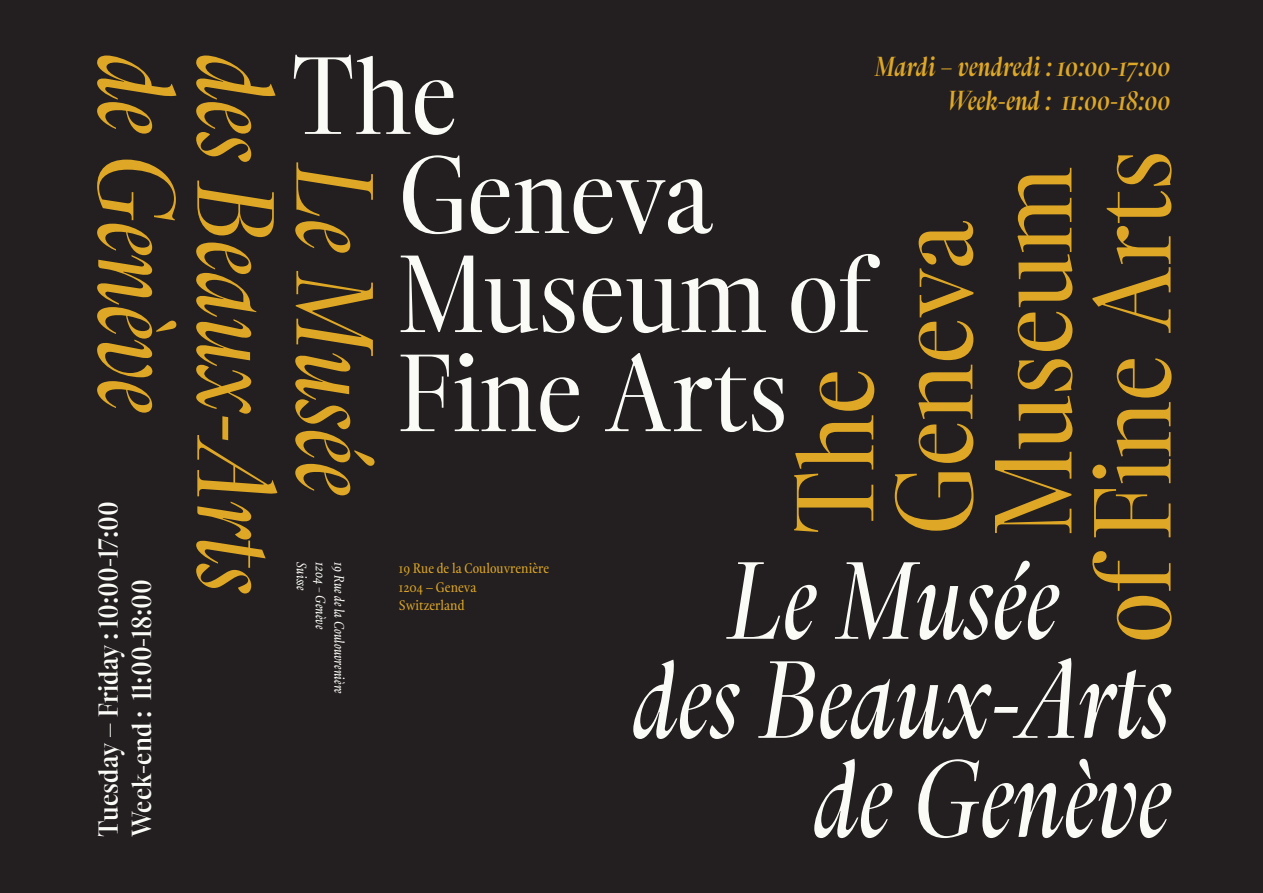
<style>
.page{position:relative;width:1263px;height:893px;background:#231f20}
.page>*{position:absolute;margin:0;border:0;box-sizing:border-box;transform-origin:0 0}
.t1{font:italic 115.8px/198.1px "Thesaurus Display Std";letter-spacing:-.005em;color:#dea726}
.t2{font:italic 115.8px "Thesaurus Display Std";color:#fafaf6}
.t3{font:115.8px/99px "Thesaurus Display Std";color:#fafaf6}
.t4{font:115.8px "Thesaurus Display Std";color:#dea726}
.t5{font:italic 500 29.1px/33.5px "Thesaurus Display Std";color:#dea726;text-align:right}
.t6{font:500 29.1px/33.5px "Thesaurus Display Std";color:#fafaf6}
.t7{font:14.55px/18.9px "Thesaurus Std";color:#dea726}
.t8{font:italic 14.55px "Thesaurus Std";color:#fafaf6}
</style>
<div class="page">
<h1 class="t3" style="left:399px;top:48px;width:474px;text-indent:-108px">The<br>Geneva<br>Museum of<br>Fine Arts</h1>
<h1 class="t1" style="left:433px;top:56px;width:441px;text-indent:108px;rotate:90deg">Le Musée de Genève</h1>
<h1 class="t1" style="left:334px;top:56px;width:540px;rotate:90deg">des Beaux-Arts</h1>
<p class="t5" style="left:875px;top:50px;width:297px">Mardi – vendredi : 10:00-17:00<br>Week-end : 11:00-18:00</p>
<h1 class="t4" style="left:1062px;top:643px;width:495px;rotate:-90deg">of Fine Arts</h1>
<h1 class="t4" style="left:962px;top:535px;width:370px;rotate:-90deg">Museum</h1>
<h1 class="t4" style="left:863px;top:535px;width:316px;rotate:-90deg">Geneva</h1>
<h1 class="t4" style="left:764px;top:535px;width:168px;rotate:-90deg">The</h1>
<p class="t6" style="left:92px;top:837px;width:337px;rotate:-90deg">Tuesday – Friday : 10:00-17:00<br>Week-end : 11:00-18:00</p>
<h1 class="t2" style="left:728px;top:529px;width:332px">Le Musée</h1>
<h1 class="t2" style="left:633px;top:628px;width:540px">des Beaux-Arts</h1>
<h1 class="t2" style="left:814px;top:727px;width:357px">de Genève</h1>
<p class="t8" style="left:311px;top:562px;width:30px;rotate:90deg">Suisse</p>
<p class="t8" style="left:330px;top:562px;width:68px;rotate:90deg">1204 – Genève</p>
<p class="t8" style="left:349px;top:562px;width:133px;rotate:90deg">19 Rue de la Coulouvrenière</p>
<p class="t7" style="left:399px;top:558px;width:152px">19 Rue de la Coulouvrenière<br>1204 – Geneva<br>Switzerland</p>
</div>
